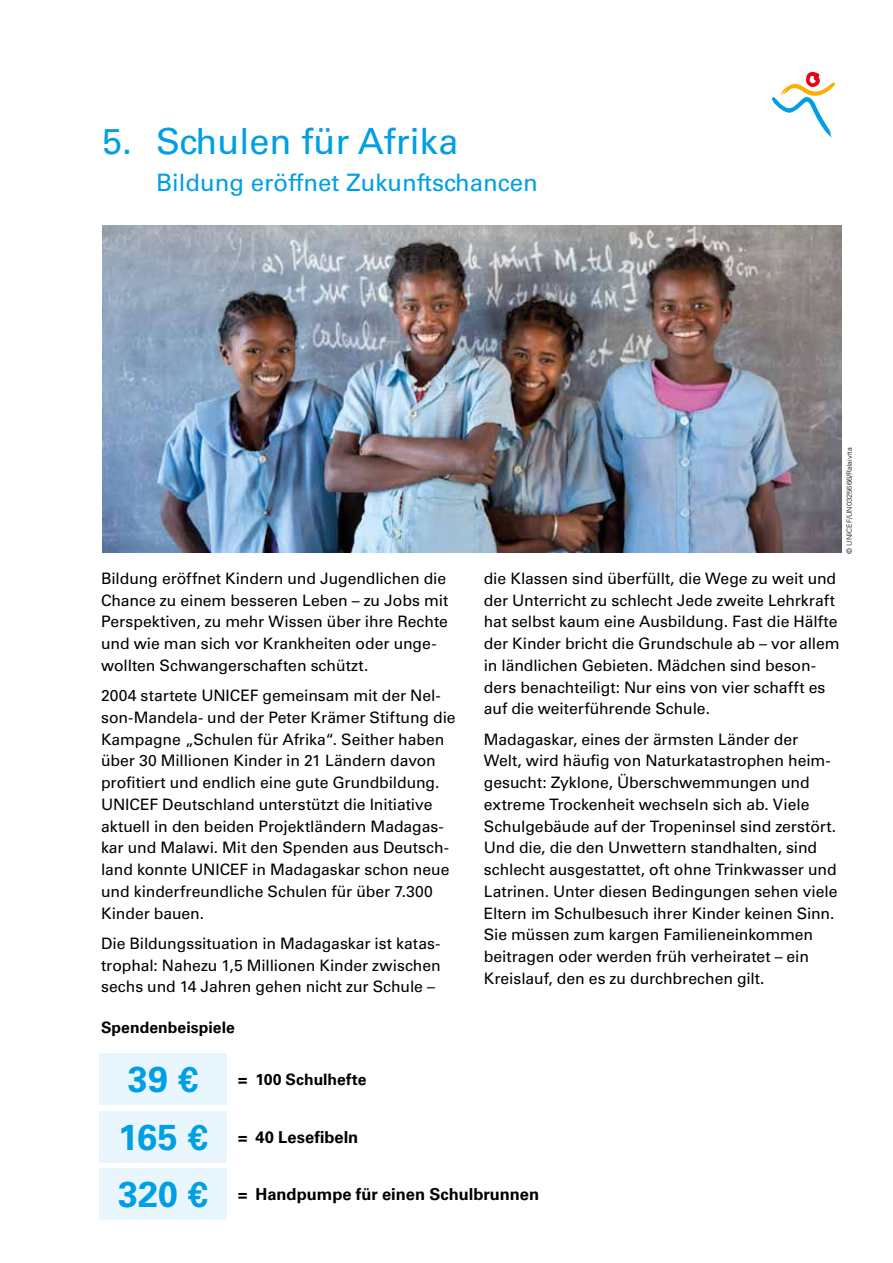
<style>
.page{position:relative;width:893px;height:1263px;background:#fff}
.page>*{position:absolute;margin:0;border:0;box-sizing:border-box;transform-origin:0 0}
.t1{font:36px "Univers LT Std";color:#009fe3}
.t2{font:700 36px/57.4px "Univers LT Std";color:#009fe3}
.t3{font:24px "Univers LT Std";color:#009fe3}
.t4{font:700 16.5px "Univers LT Std";color:#000}
.t5{font:15.75px/21.8px "Univers LT Std";letter-spacing:-.005em;color:#000}
.t6{font:700 15.75px "Univers LT Std";color:#000}
.t7{font:300 7.05px "Univers LT Std";color:#000;scale:1.06 1}
.s1{font-size:15.75px}
</style>
<div class="page">
<svg style="left:772px;top:72px;width:63px;height:65px"></svg>
<img style="left:102px;top:225px;width:740px;height:328px">
<div style="left:99px;top:1053px;width:128px;height:52px;background:#eaf6fe"></div>
<div style="left:99px;top:1111px;width:128px;height:51px;background:#eaf6fe"></div>
<div style="left:99px;top:1168px;width:128px;height:52px;background:#eaf6fe"></div>
<h1 class="t1" style="left:102px;top:120px;width:358px">5. Schulen für Afrika</h1>
<h2 class="t3" style="left:156px;top:168px;width:383px">Bildung eröffnet Zukunftschancen</h2>
<p class="t5" style="left:101px;top:567px;width:349px">Bildung eröffnet Kindern und Jugendlichen die Chance zu einem besseren Leben – zu Jobs mit Perspektiven, zu mehr Wissen über ihre Rechte und wie man sich vor Krankheiten oder unge&shy;wollten Schwangerschaften schützt.</p>
<p class="t5" style="left:101px;top:685px;width:356px">2004 startete UNICEF gemeinsam mit der Nel&shy;son-Mandela- und der Peter Krämer Stiftung die Kampagne „Schulen für Afrika“. Seither haben über 30 Millionen Kinder in 21 Ländern davon profitiert und endlich eine gute Grundbildung.<br>UNICEF Deutschland unterstützt die Initiative aktuell in den beiden Projektländern Madagas&shy;kar und Malawi. Mit den Spenden aus Deutsch&shy;land konnte UNICEF in Madagaskar schon neue und kinderfreundliche Schulen für über 7.300<br>Kinder bauen.</p>
<p class="t5" style="left:101px;top:932px;width:341px;text-align:justify">Die Bildungssituation in Madagaskar ist katas&shy;trophal: Nahezu 1,5 Millionen Kinder zwischen sechs und 14 Jahren gehen nicht zur Schule –</p>
<p class="t6" style="left:101px;top:1018px;width:135px">Spendenbeispiele</p>
<p class="t5" style="left:484px;top:567px;width:357px">die Klassen sind überfüllt, die Wege zu weit und der Unterricht zu schlecht Jede zweite Lehrkraft hat selbst kaum eine Ausbildung. Fast die Hälfte der Kinder bricht die Grundschule ab – vor allem in ländlichen Gebieten. Mädchen sind beson&shy;ders benachteiligt: Nur eins von vier schafft es auf die weiterführende Schule.</p>
<p class="t5" style="left:484px;top:728px;width:355px">Madagaskar, eines der ärmsten Länder der Welt, wird häufig von Naturkatastrophen heim&shy;gesucht: Zyklone, Überschwemmungen und extreme Trockenheit wechseln sich ab. Viele Schulgebäude auf der Tropeninsel sind zerstört.<br>Und die, die den Unwettern standhalten, sind schlecht ausgestattet, oft ohne Trinkwasser und Latrinen. Unter diesen Bedingungen sehen viele Eltern im Schulbesuch ihrer Kinder keinen Sinn.<br>Sie müssen zum kargen Familieneinkommen beitragen oder werden früh verheiratet – ein Kreislauf, den es zu durchbrechen gilt.</p>
<p class="t7" style="left:845px;top:554px;width:102px;rotate:-90deg">© UNICEF/UN0325666/Ralaivita</p>
<h1 class="t2" style="left:118px;top:1051px;width:91px">39 €<br>165 €<br>320 €</h1>
<p class="t6" style="left:238px;top:1070px;width:130px">= 100 Schulhefte</p>
<p class="t4" style="left:238px;top:1127px;width:122px"><span class="s1">=</span> 40 Lesefibeln</p>
<p class="t4" style="left:238px;top:1185px;width:302px"><span class="s1">=</span> Handpumpe für einen Schulbrunnen</p>
</div>
